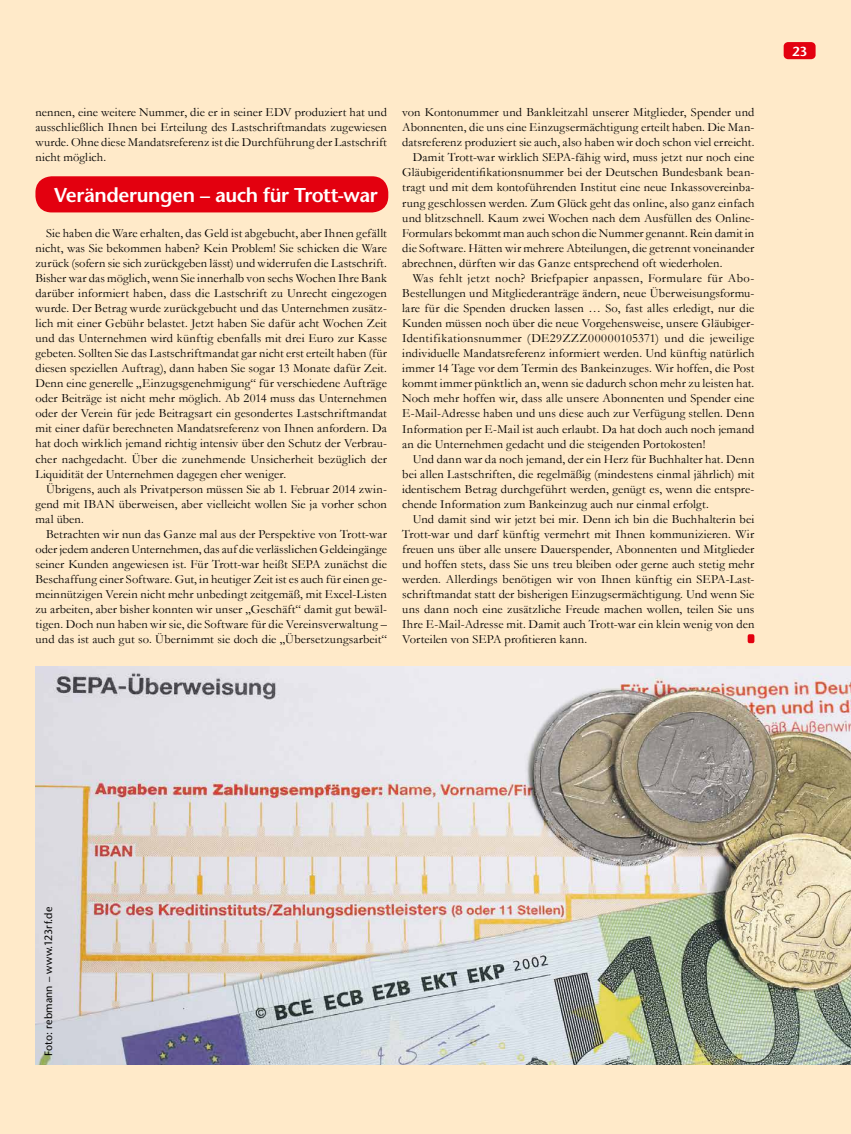
<style>
.page{position:relative;width:851px;height:1134px;background:#fff}
.page>*{position:absolute;margin:0;border:0;box-sizing:border-box;transform-origin:0 0}
.t1{font:600 20px "Stone Sans";letter-spacing:-.02em;color:#fff}
.t2{font:600 13.12px "Stone Sans";color:#fff}
.t3{font:12.5px/15px "Garamond";letter-spacing:.01em;color:#000;text-align:justify}
.t4{font:12.5px "Garamond";letter-spacing:.03em;color:#000}
.t5{font:10.62px "Stone Sans";letter-spacing:.01em;color:#000}
</style>
<div class="page">
<div style="left:0;top:0;width:850px;height:1134px;background:#ffeac9"></div>
<div style="left:747px;top:634px;width:7px;height:9px;background:#e3000f;border-radius:2px"></div>
<div style="left:35px;top:176px;width:353px;height:36px;background:#e3000f;border-radius:16px"></div>
<div style="left:783px;top:42px;width:32px;height:17px;background:#e3000f;border-radius:4px"></div>
<img style="left:35px;top:666px;width:815px;height:399px">
<p class="t3" style="left:35px;top:104px;width:353px">nennen, eine weitere Nummer, die er in seiner EDV produziert hat und ausschließlich Ihnen bei Erteilung des Lastschriftmandats zugewiesen wurde. Ohne diese Mandatsreferenz ist die Durchführung der Lastschrift nicht möglich.</p>
<h1 class="t1" style="left:54px;top:183px;width:325px">Veränderungen – auch für Trott-war</h1>
<p class="t3" style="left:35px;top:225px;width:353px;text-indent:11px">Sie haben die Ware erhalten, das Geld ist abgebucht, aber Ihnen gefällt nicht, was Sie bekommen haben? Kein Problem! Sie schicken die Ware zurück (sofern sie sich zurückgeben lässt) und widerrufen die Lastschrift.<br>Bisher war das möglich, wenn Sie innerhalb von sechs Wochen Ihre Bank darüber informiert haben, dass die Lastschrift zu Unrecht eingezogen wurde. Der Betrag wurde zurückgebucht und das Unternehmen zusätz&shy;lich mit einer Gebühr belastet. Jetzt haben Sie dafür acht Wochen Zeit und das Unternehmen wird künftig ebenfalls mit drei Euro zur Kasse gebeten. Sollten Sie das Lastschriftmandat gar nicht erst erteilt haben (für diesen speziellen Auftrag), dann haben Sie sogar 13 Monate dafür Zeit.<br>Denn eine generelle „Einzugsgenehmigung“ für verschiedene Aufträge oder Beiträge ist nicht mehr möglich. Ab 2014 muss das Unternehmen oder der Verein für jede Beitragsart ein gesondertes Lastschriftmandat mit einer dafür berechneten Mandatsreferenz von Ihnen anfordern. Da hat doch wirklich jemand richtig intensiv über den Schutz der Verbrau&shy;cher nachgedacht. Über die zunehmende Unsicherheit bezüglich der Liquidität der Unternehmen dagegen eher weniger.</p>
<p class="t3" style="left:35px;top:481px;width:353px;text-indent:11px">Übrigens, auch als Privatperson müssen Sie ab 1. Februar 2014 zwin&shy;gend mit IBAN überweisen, aber vielleicht wollen Sie ja vorher schon mal üben.</p>
<p class="t3" style="left:35px;top:526px;width:353px;text-indent:11px">Betrachten wir nun das Ganze mal aus der Perspektive von Trott-war oder jedem anderen Unternehmen, das auf die verlässlichen Geldeingänge seiner Kunden angewiesen ist. Für Trott-war heißt SEPA zunächst die Beschaffung einer Software. Gut, in heutiger Zeit ist es auch für einen ge&shy;meinnützigen Verein nicht mehr unbedingt zeitgemäß, mit Excel-Listen zu arbeiten, aber bisher konnten wir unser „Geschäft“ damit gut bewäl&shy;tigen. Doch nun haben wir sie, die Software für die Vereinsverwaltung – und das ist auch gut so. Übernimmt sie doch die „Übersetzungsarbeit“</p>
<p class="t3" style="left:402px;top:104px;width:353px">von Kontonummer und Bankleitzahl unserer Mitglieder, Spender und</p>
<p class="t3" style="left:402px;top:119px;width:353px">Abonnenten, die uns eine Einzugsermächtigung erteilt haben. Die Man-</p>
<p class="t3" style="left:402px;top:135px;width:353px">datsreferenz produziert sie auch, also haben wir doch schon viel erreicht.</p>
<p class="t3" style="left:413px;top:150px;width:343px">Damit Trott-war wirklich SEPA-fähig wird, muss jetzt nur noch eine</p>
<p class="t3" style="left:402px;top:165px;width:353px">Gläubigeridentifikationsnummer bei der Deutschen Bundesbank bean-</p>
<p class="t3" style="left:402px;top:180px;width:353px">tragt und mit dem kontoführenden Institut eine neue Inkassovereinba-</p>
<p class="t3" style="left:402px;top:195px;width:353px">rung geschlossen werden. Zum Glück geht das online, also ganz einfach</p>
<p class="t3" style="left:402px;top:210px;width:353px">und blitzschnell. Kaum zwei Wochen nach dem Ausfüllen des Online-</p>
<p class="t3" style="left:402px;top:225px;width:353px">Formulars bekommt man auch schon die Nummer genannt. Rein damit in</p>
<p class="t3" style="left:402px;top:240px;width:353px">die Software. Hätten wir mehrere Abteilungen, die getrennt voneinander</p>
<p class="t3" style="left:402px;top:255px;width:322px">abrechnen, dürften wir das Ganze entsprechend oft wiederholen.</p>
<p class="t4" style="left:413px;top:270px;width:343px">Was fehlt jetzt noch? Briefpapier anpassen, Formulare für Abo-</p>
<p class="t3" style="left:402px;top:285px;width:353px">Bestellungen und Mitgliederanträge ändern, neue Überweisungsformu-</p>
<p class="t3" style="left:402px;top:300px;width:353px">lare für die Spenden drucken lassen … So, fast alles erledigt, nur die</p>
<p class="t3" style="left:402px;top:315px;width:353px">Kunden müssen noch über die neue Vorgehensweise, unsere Gläubiger-</p>
<p class="t4" style="left:402px;top:330px;width:353px">Identifikationsnummer (DE29ZZZ00000105371) und die jeweilige</p>
<p class="t3" style="left:402px;top:345px;width:353px">individuelle Mandatsreferenz informiert werden. Und künftig natürlich</p>
<p class="t3" style="left:402px;top:360px;width:353px">immer 14 Tage vor dem Termin des Bankeinzuges. Wir hoffen, die Post</p>
<p class="t3" style="left:402px;top:376px;width:353px">kommt immer pünktlich an, wenn sie dadurch schon mehr zu leisten hat.</p>
<p class="t3" style="left:402px;top:391px;width:353px">Noch mehr hoffen wir, dass alle unsere Abonnenten und Spender eine</p>
<p class="t3" style="left:402px;top:406px;width:353px">E-Mail-Adresse haben und uns diese auch zur Verfügung stellen. Denn</p>
<p class="t3" style="left:402px;top:421px;width:353px">Information per E-Mail ist auch erlaubt. Da hat doch auch noch jemand</p>
<p class="t3" style="left:402px;top:436px;width:305px">an die Unternehmen gedacht und die steigenden Portokosten!</p>
<p class="t3" style="left:413px;top:451px;width:343px">Und dann war da noch jemand, der ein Herz für Buchhalter hat. Denn</p>
<p class="t3" style="left:402px;top:466px;width:353px">bei allen Lastschriften, die regelmäßig (mindestens einmal jährlich) mit</p>
<p class="t3" style="left:402px;top:481px;width:353px">identischem Betrag durchgeführt werden, genügt es, wenn die entspre-</p>
<p class="t3" style="left:402px;top:496px;width:308px">chende Information zum Bankeinzug auch nur einmal erfolgt.</p>
<p class="t3" style="left:413px;top:511px;width:343px">Und damit sind wir jetzt bei mir. Denn ich bin die Buchhalterin bei</p>
<p class="t3" style="left:402px;top:526px;width:353px">Trott-war und darf künftig vermehrt mit Ihnen kommunizieren. Wir</p>
<p class="t3" style="left:402px;top:541px;width:353px">freuen uns über alle unsere Dauerspender, Abonnenten und Mitglieder</p>
<p class="t3" style="left:402px;top:556px;width:353px">und hoffen stets, dass Sie uns treu bleiben oder gerne auch stetig mehr</p>
<p class="t3" style="left:402px;top:571px;width:353px">werden. Allerdings benötigen wir von Ihnen künftig ein SEPA-Last-</p>
<p class="t3" style="left:402px;top:586px;width:353px">schriftmandat statt der bisherigen Einzugsermächtigung. Und wenn Sie</p>
<p class="t3" style="left:402px;top:601px;width:353px">uns dann noch eine zusätzliche Freude machen wollen, teilen Sie uns</p>
<p class="t3" style="left:402px;top:617px;width:353px">Ihre E-Mail-Adresse mit. Damit auch Trott-war ein klein wenig von den</p>
<p class="t3" style="left:402px;top:632px;width:186px">Vorteilen von SEPA profitieren kann.</p>
<p class="t2" style="left:792px;top:43px;width:17px">23</p>
<p class="t5" style="left:42px;top:1056px;width:151px;rotate:-90deg">Foto: rebmann – www.123rf.de</p>
</div>
